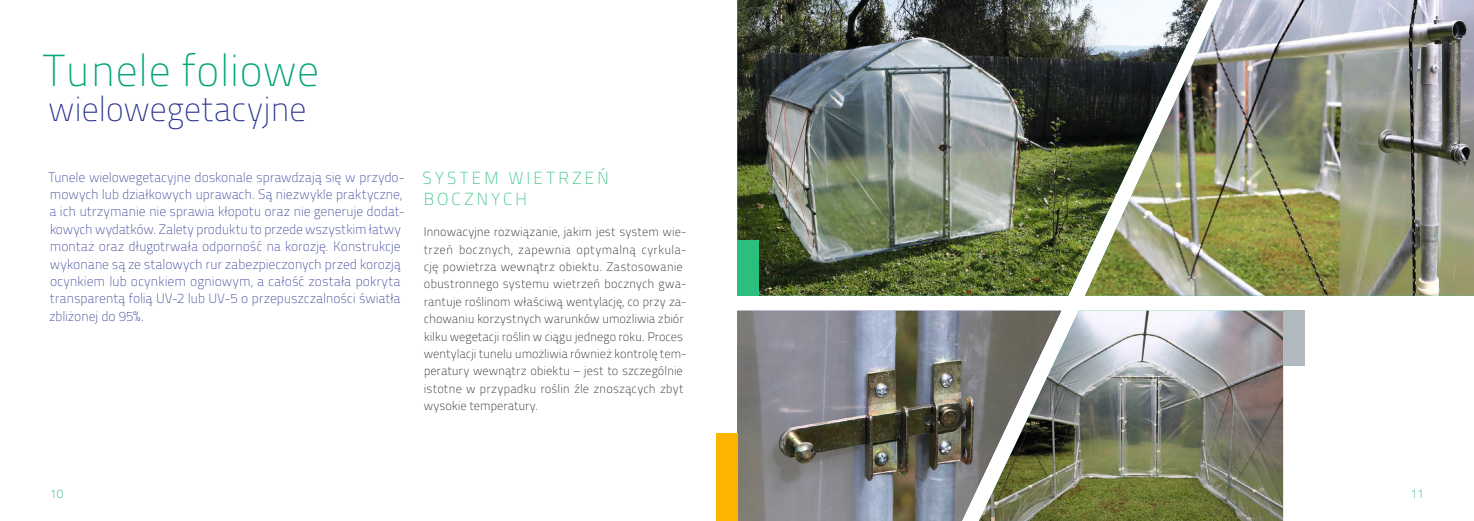
<style>
.page{position:relative;width:1474px;height:521px;background:#fff}
.page>*{position:absolute;margin:0;border:0;box-sizing:border-box;transform-origin:0 0}
.t1{font:44.71px "Titillium Maps 26 L 1 wt";color:#00a479}
.t2{font:34.74px "Titillium Maps 26 L 1 wt";letter-spacing:-.015em;color:#2c3791}
.t3{font:17.41px/20.8px "Titillium Maps 26 L 1 wt";letter-spacing:.165em;color:#2abf7e}
.t4{font:13.65px/17.4px "Titillium Maps 26 L 1 wt";letter-spacing:-.015em;color:#2c3791}
.t5{font:12.42px/17.4px "Titillium Maps 26 L 1 wt";color:#111212}
.t6{font:12.42px "Titillium Maps 26 L 1 wt";color:#00a479}
</style>
<div class="page">
<img style="left:737px;top:311px;width:242px;height:210px">
<img style="left:979px;top:311px;width:303px;height:210px">
<img style="left:737px;top:0;width:348px;height:296px">
<img style="left:1085px;top:0;width:388px;height:296px">
<div style="left:715px;top:434px;width:22px;height:87px;background:#fbb500"></div>
<div style="left:1282px;top:311px;width:22px;height:55px;background:#b0b9bd"></div>
<div style="left:737px;top:241px;width:21px;height:55px;background:#2abf7e"></div>
<h1 class="t1" style="left:43px;top:39px;width:278px">Tunele foliowe</h1>
<h2 class="t2" style="left:48px;top:84px;width:260px">wielowegetacyjne</h2>
<p class="t4" style="left:49px;top:167px;width:358px">Tunele wielowegetacyjne doskonale sprawdzają się w przydo&shy;mowych lub działkowych uprawach. Są niezwykle praktyczne, a ich utrzymanie nie sprawia kłopotu oraz nie generuje dodat&shy;kowych wydatków. Zalety produktu to przede wszystkim łatwy montaż oraz długotrwała odporność na korozję. Konstrukcje wykonane są ze stalowych rur zabezpieczonych przed korozją ocynkiem lub ocynkiem ogniowym, a całość została pokryta transparentą folią UV-2 lub UV-5 o przepuszczalności światła zbliżonej do 95%.</p>
<h3 class="t3" style="left:422px;top:167px;width:188px">SYSTEM WIETRZEŃ<br>BOCZNYCH</h3>
<p class="t5" style="left:423px;top:223px;width:264px">Innowacyjne rozwiązanie, jakim jest system wie&shy;trzeń bocznych, zapewnia optymalną cyrkula&shy;cję powietrza wewnątrz obiektu. Zastosowanie obustronnego systemu wietrzeń bocznych gwa&shy;rantuje roślinom właściwą wentylację, co przy za&shy;chowaniu korzystnych warunków umożliwia zbiór kilku wegetacji roślin w ciągu jednego roku. Proces wentylacji tunelu umożliwia również kontrolę tem&shy;peratury wewnątrz obiektu – jest to szczególnie istotne w przypadku roślin źle znoszących zbyt wysokie temperatury.</p>
<p class="t6" style="left:50px;top:485px;width:15px">10</p>
<p class="t6" style="left:1410px;top:485px;width:15px">11</p>
</div>
